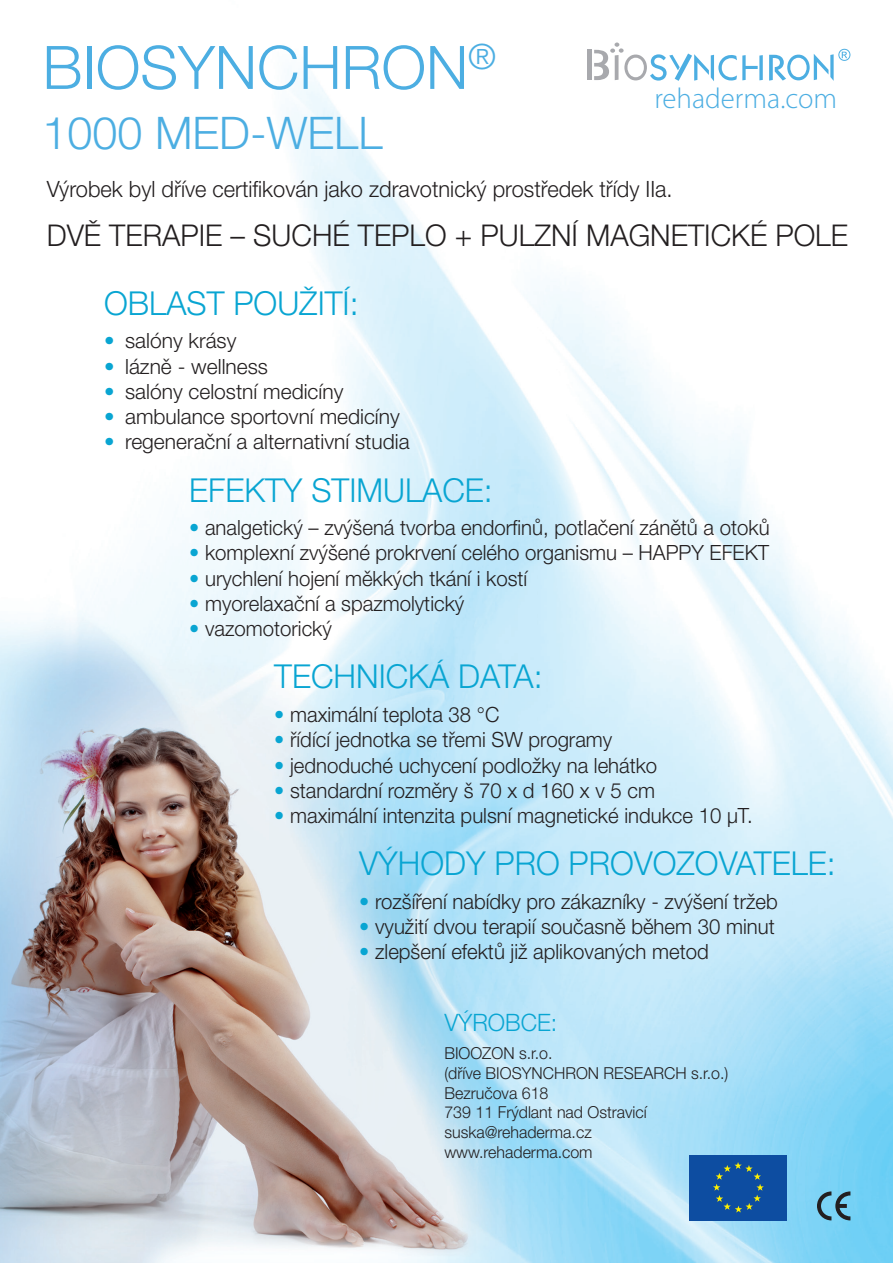
<style>
.page{position:relative;width:893px;height:1263px;background:#fff}
.page>*{position:absolute;margin:0;border:0;box-sizing:border-box;transform-origin:0 0}
.t1{font:300 60px "Helvetica Neue CE";color:#4caee2}
.t2{font:300 45px "Helvetica Neue CE";color:#4caee2}
.t3{font:300 33px "Helvetica Neue CE";color:#09a5d2}
.t4{font:300 30px "Helvetica Neue CE";color:#231f20}
.t5{font:300 28.8px "Myriad Pro";color:#4caee2}
.t6{font:300 24px "Helvetica Neue CE";color:#09a5d2}
.t7{font:300 22.5px "Helvetica Neue CE";color:#231f20}
.t8{font:300 21px "Helvetica Neue CE";color:#231f20}
.t9{font:300 16.5px/19.8px "Helvetica Neue CE";color:#231f20}
.s1{font-weight:400;color:#09a5d2}
.s2{color:#09a5d2}
</style>
<div class="page">
<img style="left:0;top:42px;width:893px;height:1221px">
<div style="left:689px;top:1155px;width:98px;height:65px;background:#0d4da1"></div>
<svg style="left:713px;top:1162px;width:51px;height:50px"></svg>
<svg style="left:817px;top:1191px;width:33px;height:29px"></svg>
<div style="left:587px;top:50px;width:5px;height:30px;background:#a8a9ad"></div>
<svg style="left:594px;top:43px;width:169px;height:38px"></svg>
<svg style="left:769px;top:49px;width:81px;height:32px"></svg>
<h1 class="t1" style="left:43px;top:34px;width:455px">BIOSYNCHRON<sup>®</sup></h1>
<h2 class="t2" style="left:43px;top:108px;width:342px">1000 MED-WELL</h2>
<p class="t7" style="left:47px;top:177px;width:627px">Výrobek byl dříve certifikován jako zdravotnický prostředek třídy IIa.</p>
<h3 class="t4" style="left:47px;top:218px;width:803px">DVĚ TERAPIE – SUCHÉ TEPLO + PULZNÍ MAGNETICKÉ POLE</h3>
<h3 class="t5" style="left:654px;top:83px;width:184px">rehaderma.com</h3>
<h3 class="t3" style="left:104px;top:284px;width:256px">OBLAST POUŽITÍ:</h3>
<p class="t8" style="left:104px;top:329px;width:134px"><span class="s1">•</span> salóny krásy</p>
<p class="t8" style="left:104px;top:354px;width:165px"><span class="s1">•</span> lázně - wellness</p>
<p class="t8" style="left:104px;top:379px;width:241px"><span class="s1">•</span> salóny celostní medicíny</p>
<p class="t8" style="left:104px;top:405px;width:297px"><span class="s1">•</span> ambulance sportovní medicíny</p>
<p class="t8" style="left:104px;top:430px;width:307px"><span class="s1">•</span> regenerační a alternativní studia</p>
<h3 class="t3" style="left:189px;top:471px;width:305px">EFEKTY STIMULACE:</h3>
<p class="t8" style="left:189px;top:516px;width:582px"><span class="s2">•</span> analgetický – zvýšená tvorba endorfinů, potlačení zánětů a otoků</p>
<p class="t8" style="left:189px;top:541px;width:581px"><span class="s2">•</span> komplexní zvýšené prokrvení celého organismu – HAPPY EFEKT</p>
<p class="t8" style="left:189px;top:566px;width:340px"><span class="s2">•</span> urychlení hojení měkkých tkání i kostí</p>
<p class="t8" style="left:189px;top:592px;width:277px"><span class="s2">•</span> myorelaxační a spazmolytický</p>
<p class="t8" style="left:189px;top:617px;width:144px"><span class="s2">•</span> vazomotorický</p>
<h3 class="t3" style="left:274px;top:658px;width:270px">TECHNICKÁ DATA:</h3>
<p class="t8" style="left:274px;top:703px;width:227px"><span class="s2">•</span> maximální teplota 38 °C</p>
<p class="t8" style="left:274px;top:728px;width:340px"><span class="s2">•</span> řídící jednotka se třemi SW programy</p>
<p class="t8" style="left:274px;top:753px;width:384px"><span class="s2">•</span> jednoduché uchycení podložky na lehátko</p>
<p class="t8" style="left:274px;top:778px;width:382px"><span class="s2">•</span> standardní rozměry š 70 x d 160 x v 5 cm</p>
<p class="t8" style="left:274px;top:804px;width:480px"><span class="s2">•</span> maximální intenzita pulsní magnetické indukce 10 µT.</p>
<h3 class="t3" style="left:359px;top:845px;width:478px">VÝHODY PRO PROVOZOVATELE:</h3>
<p class="t8" style="left:359px;top:890px;width:420px"><span class="s2">•</span> rozšíření nabídky pro zákazníky - zvýšení tržeb</p>
<p class="t8" style="left:359px;top:915px;width:417px"><span class="s2">•</span> využití dvou terapií současně během 30 minut</p>
<p class="t8" style="left:359px;top:940px;width:351px"><span class="s2">•</span> zlepšení efektů již aplikovaných metod</p>
<p class="t6" style="left:444px;top:1009px;width:115px">VÝROBCE:</p>
<p class="t9" style="left:444px;top:1043px;width:286px">BIOOZON s.r.o.<br>(dříve BIOSYNCHRON RESEARCH s.r.o.)<br>Bezručova 618<br>739 11 Frýdlant nad Ostravicí suska@rehaderma.cz www.rehaderma.com</p>
</div>
